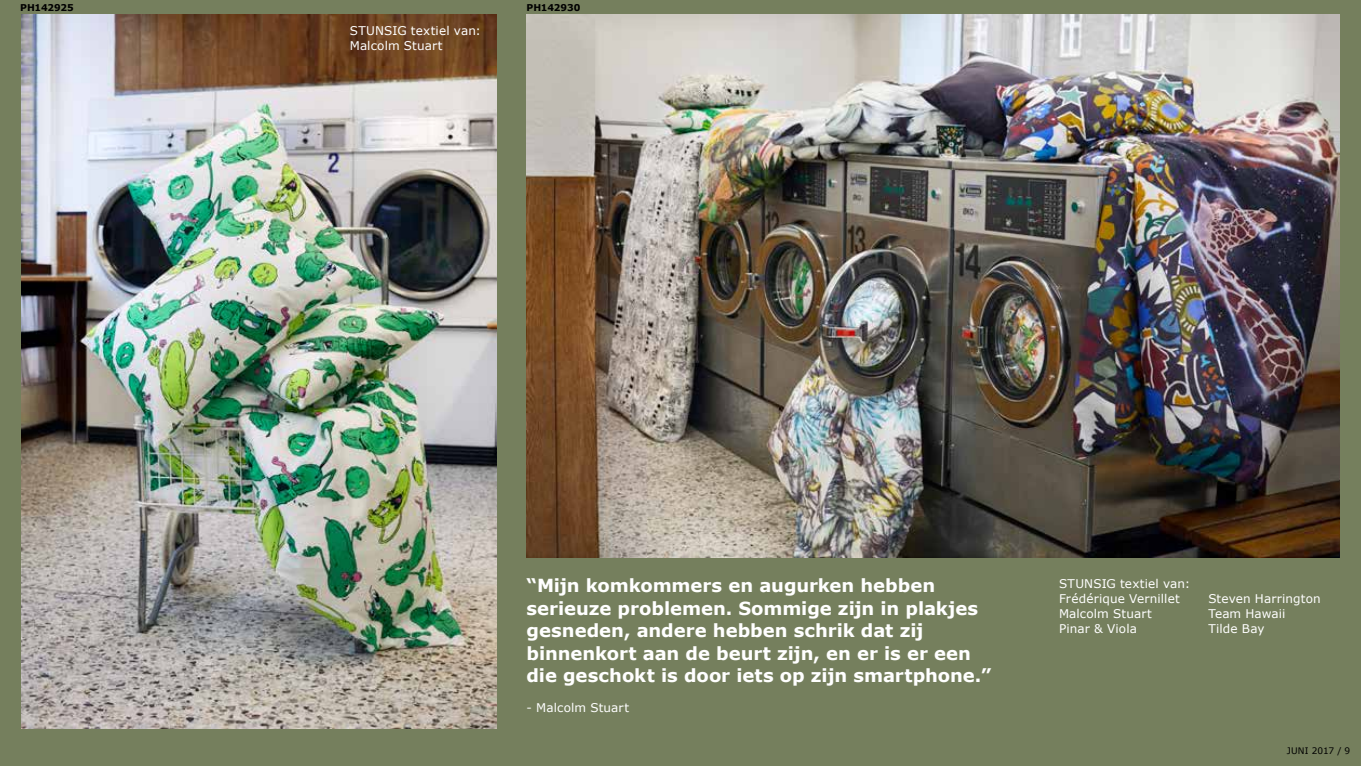
<style>
.page{position:relative;width:1361px;height:766px;background:#fff}
.page>*{position:absolute;margin:0;border:0;box-sizing:border-box;transform-origin:0 0}
.t1{font:700 18px/22.5px "Verdana";letter-spacing:-.005em;color:#fff}
.t2{font:12px/15px "Verdana";letter-spacing:.01em;color:#fff}
.t3{font:700 9.3px "Verdana IKEA";letter-spacing:-.015em;color:#000}
.t4{font:9px "Verdana";letter-spacing:.005em;color:#000}
</style>
<div class="page">
<div style="left:0;top:0;width:1361px;height:765px;background:#757f5d"></div>
<img style="left:21px;top:15px;width:476px;height:713px">
<img style="left:526px;top:15px;width:813px;height:542px">
<p class="t3" style="left:20px;top:2px;width:55px">PH142925</p>
<p class="t3" style="left:526px;top:2px;width:55px">PH142930</p>
<p class="t2" style="left:350px;top:23px;width:133px">STUNSIG textiel van:<br>Malcolm Stuart</p>
<p class="t1" style="left:526px;top:574px;width:466px">“Mijn komkommers en augurken hebben serieuze problemen. Sommige zijn in plakjes gesneden, andere hebben schrik dat zij binnenkort aan de beurt zijn, en er is er een die geschokt is door iets op zijn smartphone.”</p>
<p class="t2" style="left:526px;top:700px;width:104px">- Malcolm Stuart</p>
<p class="t2" style="left:1059px;top:575px;width:133px">STUNSIG textiel van:<br>Frédérique Vernillet<br>Malcolm Stuart<br>Pinar &amp; Viola</p>
<p class="t2" style="left:1208px;top:590px;width:114px">Steven Harrington<br>Team Hawaii<br>Tilde Bay</p>
<p class="t4" style="left:1286px;top:744px;width:65px">JUNI 2017 / 9</p>
</div>
